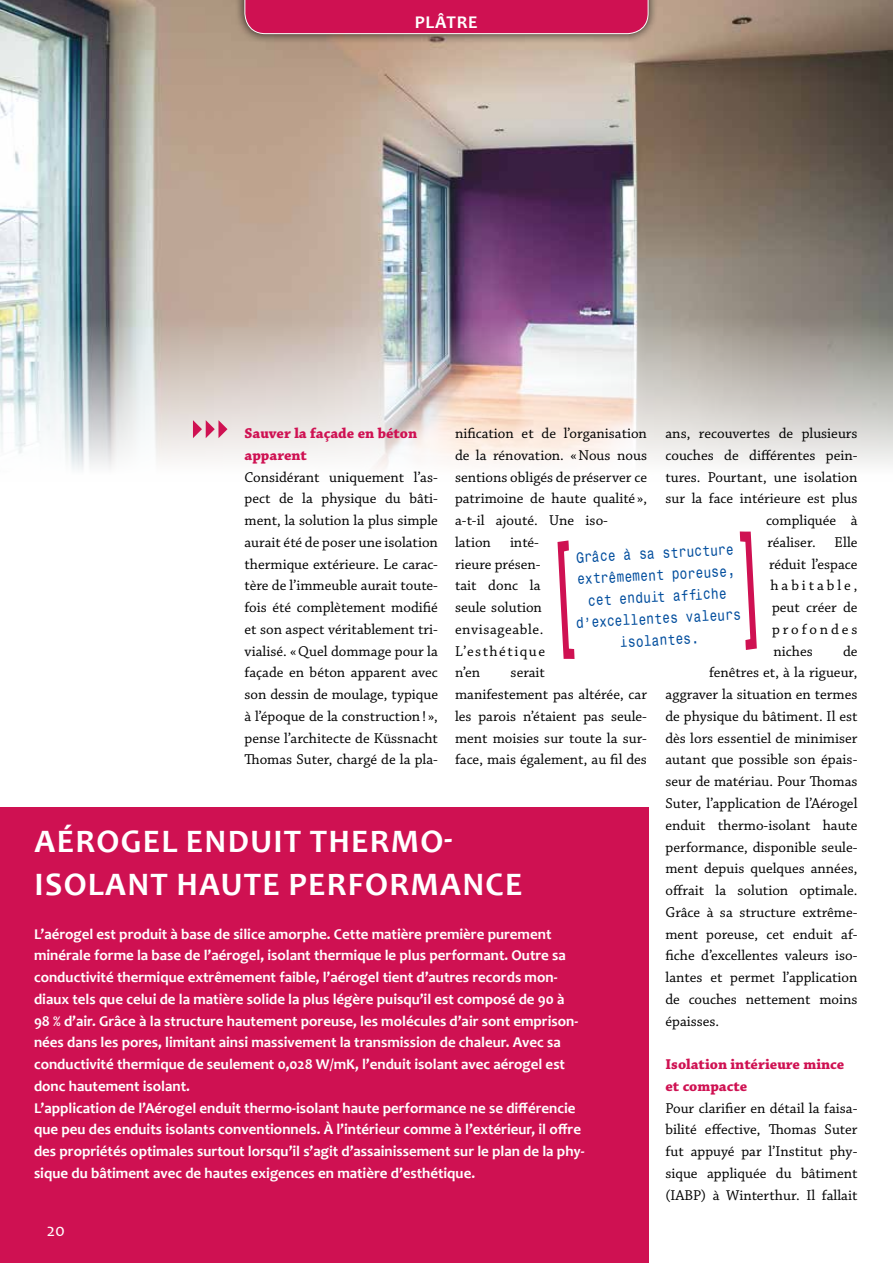
<style>
.page{position:relative;width:893px;height:1263px;background:#fff}
.page>*{position:absolute;margin:0;border:0;box-sizing:border-box;transform-origin:0 0}
.t1{font:700 33px/43.5px "Candara";letter-spacing:.04em;color:#fff}
.t2{font:700 18px "Candara";letter-spacing:.04em;color:#fff}
.t3{font:18px "Candara";color:#fff}
.t4{font:15px/21.8px "Chaparral Pro";color:#000}
.t5{font:700 15px/21.8px "Candara";color:#fff}
.t6{font:700 15px/21.8px "Chaparral Pro";color:#cf1152}
.t7{font:15px "Chaparral Pro";letter-spacing:.195em;color:#000}
.t8{font:13.5px/21.8px "Monospace Typewriter";color:#004d9d;text-align:center}
</style>
<div class="page">
<img style="left:0;top:0;width:893px;height:470px">
<div style="left:0;top:808px;width:648px;height:455px;background:#cf1152"></div>
<div style="left:235px;top:0;width:423px;height:44px;background:#000;opacity:.75"></div>
<div style="left:244px;top:0;width:405px;height:34px;background:#cf1152"></div>
<svg style="left:193px;top:420px;width:34px;height:18px"></svg>
<svg style="left:557px;top:540px;width:17px;height:119px"></svg>
<svg style="left:740px;top:531px;width:17px;height:119px"></svg>
<p class="t2" style="left:415px;top:11px;width:64px">PLÂTRE</p>
<p class="t6" style="left:244px;top:423px;width:174px">Sauver la façade en béton apparent</p>
<p class="t4" style="left:244px;top:467px;width:195px;text-align:justify">Considérant uniquement l’as&shy;pect de la physique du bâti&shy;ment, la solution la plus simple aurait été de poser une isolation thermique extérieure. Le carac&shy;tère de l’immeuble aurait toute&shy;fois été complètement modifié et son aspect véritablement tri&shy;vialisé. «Quel dommage pour la façade en béton apparent avec son dessin de moulage, typique à l’époque de la construction! », pense l’architecte de Küssnacht Thomas Suter, chargé de la pla-</p>
<p class="t4" style="left:455px;top:423px;width:194px">nification et de l’organisation de la rénovation. «Nous nous sentions obligés de préserver ce patrimoine de haute qualité », a-t-il ajouté. Une iso&shy;lation</p>
<p class="t4" style="left:665px;top:423px;width:194px">ans, recouvertes de plusieurs</p>
<p class="t4" style="left:665px;top:445px;width:193px">couches de différentes pein-</p>
<p class="t4" style="left:665px;top:467px;width:193px">tures. Pourtant, une isolation</p>
<p class="t4" style="left:665px;top:488px;width:194px">sur la face intérieure est plus</p>
<p class="t4" style="left:766px;top:510px;width:93px">compliquée à</p>
<p class="t4" style="left:767px;top:532px;width:50px">réaliser.</p>
<p class="t4" style="left:835px;top:532px;width:24px">Elle</p>
<p class="t4" style="left:769px;top:554px;width:90px">réduit l’espace</p>
<p class="t7" style="left:770px;top:577px;width:89px">habitable,</p>
<p class="t4" style="left:772px;top:597px;width:87px">peut créer de</p>
<p class="t7" style="left:772px;top:621px;width:87px">profondes</p>
<p class="t4" style="left:773px;top:641px;width:41px">niches</p>
<p class="t4" style="left:843px;top:641px;width:16px">de</p>
<p class="t4" style="left:709px;top:662px;width:150px">fenêtres et, à la rigueur,</p>
<p class="t4" style="left:665px;top:684px;width:194px">aggraver la situation en termes</p>
<p class="t4" style="left:665px;top:706px;width:194px">de physique du bâtiment. Il est</p>
<p class="t4" style="left:665px;top:728px;width:194px">dès lors essentiel de minimiser</p>
<p class="t4" style="left:665px;top:749px;width:193px">autant que possible son épais-</p>
<p class="t4" style="left:665px;top:771px;width:194px">seur de matériau. Pour Thomas</p>
<p class="t4" style="left:665px;top:793px;width:193px">Suter, l’application de l’Aérogel</p>
<p class="t4" style="left:665px;top:815px;width:194px">enduit thermo-isolant haute</p>
<p class="t4" style="left:665px;top:836px;width:194px">performance, disponible seule-</p>
<p class="t4" style="left:665px;top:858px;width:194px">ment depuis quelques années,</p>
<p class="t4" style="left:665px;top:880px;width:194px">offrait la solution optimale.</p>
<p class="t4" style="left:665px;top:902px;width:194px">Grâce à sa structure extrême-</p>
<p class="t4" style="left:665px;top:923px;width:194px">ment poreuse, cet enduit af-</p>
<p class="t4" style="left:665px;top:945px;width:193px">fiche d’excellentes valeurs iso-</p>
<p class="t4" style="left:665px;top:967px;width:194px">lantes et permet l’application</p>
<p class="t4" style="left:665px;top:989px;width:193px">de couches nettement moins</p>
<p class="t4" style="left:665px;top:1010px;width:55px">épaisses.</p>
<p class="t6" style="left:665px;top:1054px;width:180px">Isolation intérieure mince et compacte</p>
<p class="t4" style="left:665px;top:1097px;width:194px;text-align:justify">Pour clarifier en détail la faisa&shy;bilité effective, Thomas Suter fut appuyé par l’Institut phy&shy;sique appliquée du bâtiment (IABP) à Winterthur. Il fallait</p>
<p class="t4" style="left:455px;top:532px;width:92px;text-indent:55px">inté&shy;rieure présen&shy;tait donc la seule solution envisageable.<br>L’esthétique n’en</p>
<p class="t8" style="left:572px;top:546px;width:167px;rotate:-3deg">Grâce à sa structure extrêmement poreuse, cet enduit affiche d’excellentes valeurs isolantes.</p>
<p class="t4" style="left:455px;top:662px;width:194px;text-indent:56px">serait<br>manifestement pas altérée, car les parois n’étaient pas seule&shy;ment moisies sur toute la sur&shy;face, mais également, au fil des</p>
<h1 class="t1" style="left:35px;top:819px;width:489px">AÉROGEL ENDUIT THERMO-<br>ISOLANT HAUTE PERFORMANCE</h1>
<p class="t5" style="left:34px;top:922px;width:552px">L’aérogel est produit à base de silice amorphe. Cette matière première purement minérale forme la base de l’aérogel, isolant thermique le plus performant. Outre sa conductivité thermique extrêmement faible, l’aérogel tient d’autres records mon&shy;diaux tels que celui de la matière solide la plus légère puisqu’il est composé de 90 à<br>98 % d’air. Grâce à la structure hautement poreuse, les molécules d’air sont emprison&shy;nées dans les pores, limitant ainsi massivement la transmission de chaleur. Avec sa conductivité thermique de seulement 0,028 W/mK, l’enduit isolant avec aérogel est donc hautement isolant.<br>L’application de l’Aérogel enduit thermo-isolant haute performance ne se différencie que peu des enduits isolants conventionnels. À l’intérieur comme à l’extérieur, il offre des propriétés optimales surtout lorsqu’il s’agit d’assainissement sur le plan de la phy&shy;sique du bâtiment avec de hautes exigences en matière d’esthétique.</p>
<p class="t3" style="left:47px;top:1218px;width:20px">20</p>
</div>
